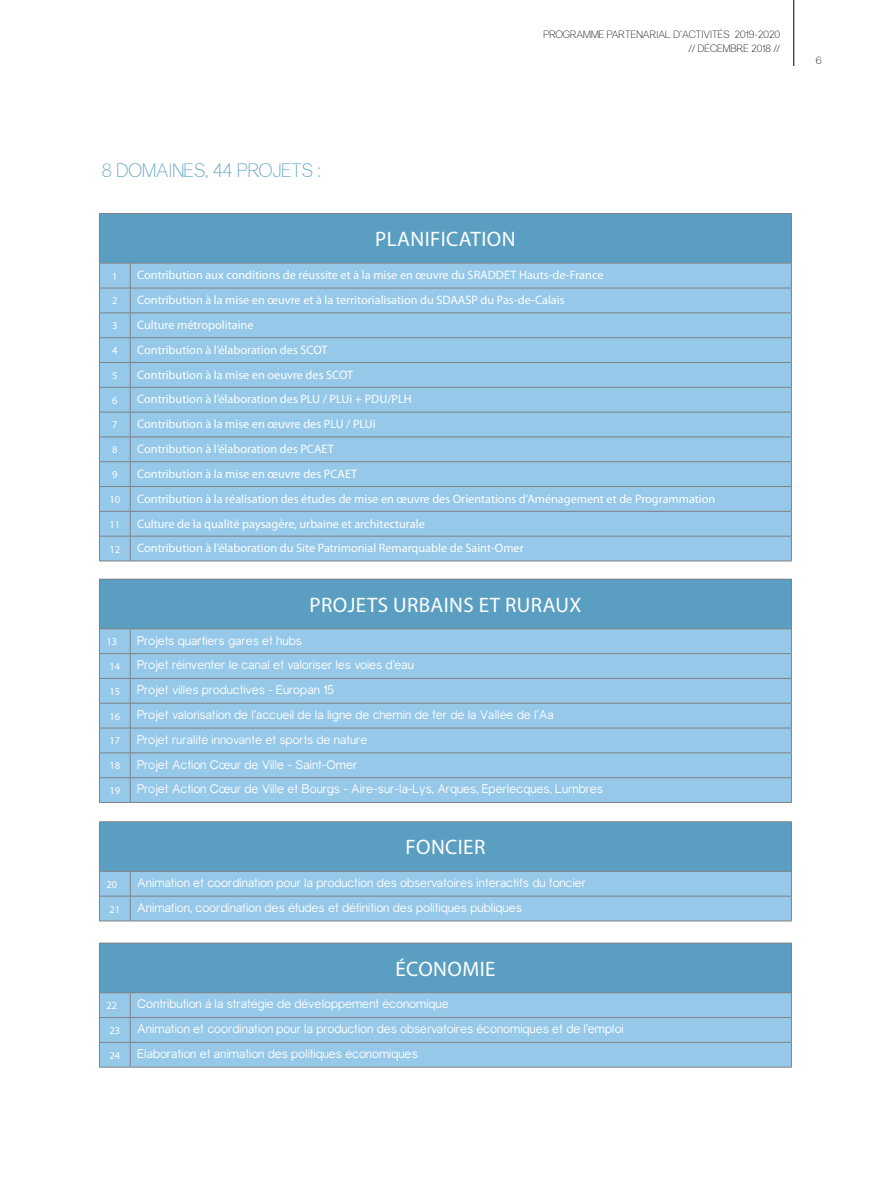
<style>
.page{position:relative;width:893px;height:1191px;background:#fff}
.page>*{position:absolute;margin:0;border:0;box-sizing:border-box;transform-origin:0 0}
.t1{font:21px "Myriad Pro";letter-spacing:.02em;color:#fff}
.t2{font:300 19.25px "Gravity";color:#5a9fc2}
.t3{font:12.25px "Gravity";color:#fff}
.t4{font:12.25px "Myriad Pro";color:#fff}
.t5{font:300 10.5px/14px "Gravity";color:#000;text-align:right}
.t6{font:10.5px "Myriad Pro";color:#fff}
</style>
<div class="page">
<hr style="left:793px;top:0;width:1px;height:66px;background:#000">
<div style="left:99px;top:214px;width:692px;height:49px;background:#5a9fc2"></div>
<div style="left:100px;top:264px;width:691px;height:296px;background:#95c8e9"></div>
<hr style="left:99px;top:213px;width:31px;height:1px;background:#808285">
<hr style="left:99px;top:214px;width:1px;height:49px;background:#808285">
<hr style="left:130px;top:213px;width:662px;height:1px;background:#808285">
<hr style="left:791px;top:214px;width:1px;height:49px;background:#808285">
<hr style="left:99px;top:263px;width:31px;height:1px;background:#808285">
<hr style="left:130px;top:263px;width:662px;height:1px;background:#808285">
<hr style="left:99px;top:288px;width:31px;height:1px;background:#808285">
<hr style="left:130px;top:288px;width:662px;height:1px;background:#808285">
<hr style="left:99px;top:312px;width:31px;height:1px;background:#808285">
<hr style="left:130px;top:312px;width:662px;height:1px;background:#808285">
<hr style="left:99px;top:337px;width:31px;height:1px;background:#808285">
<hr style="left:130px;top:337px;width:662px;height:1px;background:#808285">
<hr style="left:99px;top:362px;width:31px;height:1px;background:#808285">
<hr style="left:130px;top:362px;width:662px;height:1px;background:#808285">
<hr style="left:99px;top:387px;width:31px;height:1px;background:#808285">
<hr style="left:130px;top:387px;width:662px;height:1px;background:#808285">
<hr style="left:99px;top:412px;width:31px;height:1px;background:#808285">
<hr style="left:130px;top:412px;width:662px;height:1px;background:#808285">
<hr style="left:99px;top:436px;width:31px;height:1px;background:#808285">
<hr style="left:130px;top:436px;width:662px;height:1px;background:#808285">
<hr style="left:99px;top:461px;width:31px;height:1px;background:#808285">
<hr style="left:130px;top:461px;width:662px;height:1px;background:#808285">
<hr style="left:99px;top:486px;width:31px;height:1px;background:#808285">
<hr style="left:130px;top:486px;width:662px;height:1px;background:#808285">
<hr style="left:99px;top:511px;width:31px;height:1px;background:#808285">
<hr style="left:130px;top:511px;width:662px;height:1px;background:#808285">
<hr style="left:99px;top:536px;width:31px;height:1px;background:#808285">
<svg style="left:99px;top:263px;width:1px;height:297px"></svg>
<hr style="left:130px;top:536px;width:662px;height:1px;background:#808285">
<svg style="left:130px;top:263px;width:1px;height:297px"></svg>
<svg style="left:791px;top:263px;width:1px;height:297px"></svg>
<hr style="left:99px;top:560px;width:31px;height:1px;background:#808285">
<hr style="left:130px;top:560px;width:662px;height:1px;background:#808285">
<div style="left:99px;top:579px;width:692px;height:50px;background:#5a9fc2"></div>
<div style="left:100px;top:629px;width:691px;height:173px;background:#95c8e9"></div>
<hr style="left:99px;top:579px;width:31px;height:1px;background:#808285">
<hr style="left:99px;top:579px;width:1px;height:49px;background:#808285">
<hr style="left:130px;top:579px;width:662px;height:1px;background:#808285">
<hr style="left:791px;top:579px;width:1px;height:49px;background:#808285">
<hr style="left:99px;top:628px;width:31px;height:1px;background:#808285">
<hr style="left:130px;top:628px;width:662px;height:1px;background:#808285">
<hr style="left:99px;top:653px;width:31px;height:1px;background:#808285">
<hr style="left:130px;top:653px;width:662px;height:1px;background:#808285">
<hr style="left:99px;top:678px;width:31px;height:1px;background:#808285">
<hr style="left:130px;top:678px;width:662px;height:1px;background:#808285">
<hr style="left:99px;top:703px;width:31px;height:1px;background:#808285">
<hr style="left:130px;top:703px;width:662px;height:1px;background:#808285">
<hr style="left:99px;top:727px;width:31px;height:1px;background:#808285">
<hr style="left:130px;top:727px;width:662px;height:1px;background:#808285">
<hr style="left:99px;top:752px;width:31px;height:1px;background:#808285">
<hr style="left:130px;top:752px;width:662px;height:1px;background:#808285">
<hr style="left:99px;top:777px;width:31px;height:1px;background:#808285">
<svg style="left:99px;top:629px;width:1px;height:173px"></svg>
<hr style="left:130px;top:777px;width:662px;height:1px;background:#808285">
<svg style="left:130px;top:629px;width:1px;height:173px"></svg>
<svg style="left:791px;top:629px;width:1px;height:173px"></svg>
<hr style="left:99px;top:802px;width:31px;height:1px;background:#808285">
<hr style="left:130px;top:802px;width:662px;height:1px;background:#808285">
<div style="left:99px;top:821px;width:692px;height:50px;background:#5a9fc2"></div>
<hr style="left:99px;top:821px;width:31px;height:1px;background:#808285">
<hr style="left:99px;top:822px;width:1px;height:49px;background:#808285">
<hr style="left:130px;top:821px;width:662px;height:1px;background:#808285">
<hr style="left:791px;top:822px;width:1px;height:49px;background:#808285">
<div style="left:99px;top:871px;width:693px;height:49px;background:#95c8e9"></div>
<hr style="left:99px;top:920px;width:31px;height:1px;background:#808285">
<hr style="left:130px;top:920px;width:662px;height:1px;background:#808285">
<div style="left:99px;top:943px;width:692px;height:49px;background:#5a9fc2"></div>
<div style="left:100px;top:993px;width:691px;height:73px;background:#95c8e9"></div>
<hr style="left:99px;top:942px;width:31px;height:1px;background:#808285">
<hr style="left:99px;top:943px;width:1px;height:49px;background:#808285">
<hr style="left:130px;top:942px;width:662px;height:1px;background:#808285">
<hr style="left:791px;top:943px;width:1px;height:49px;background:#808285">
<hr style="left:99px;top:992px;width:31px;height:1px;background:#808285">
<hr style="left:130px;top:992px;width:662px;height:1px;background:#808285">
<hr style="left:99px;top:1017px;width:31px;height:1px;background:#808285">
<hr style="left:130px;top:1017px;width:662px;height:1px;background:#808285">
<hr style="left:99px;top:1042px;width:31px;height:1px;background:#808285">
<svg style="left:99px;top:993px;width:1px;height:73px"></svg>
<hr style="left:130px;top:1042px;width:662px;height:1px;background:#808285">
<svg style="left:130px;top:993px;width:1px;height:73px"></svg>
<svg style="left:791px;top:993px;width:1px;height:73px"></svg>
<hr style="left:99px;top:1066px;width:31px;height:1px;background:#808285">
<hr style="left:130px;top:1066px;width:662px;height:1px;background:#808285">
<p class="t5" style="left:544px;top:27px;width:238px">PROGRAMME PARTENARIAL D’ACTIVITÉS 2019-2020 // DÉCEMBRE 2018 //</p>
<p class="t5" style="left:816px;top:54px;width:7px">6</p>
<h2 class="t2" style="left:102px;top:160px;width:29px">8 DOM</h2>
<h2 class="t2" style="left:156px;top:160px;width:166px">AINES, 44 PROJETS :</h2>
<h1 class="t1" style="left:375px;top:226px;width:142px">PLANIFICATION</h1>
<p class="t6" style="left:112px;top:269px;width:7px">1</p>
<p class="t4" style="left:137px;top:268px;width:468px">Contribution aux conditions de réussite et à la mise en œuvre du SRADDET Hauts-de-France</p>
<p class="t6" style="left:112px;top:294px;width:7px">2</p>
<p class="t4" style="left:137px;top:292px;width:429px">Contribution à la mise en œuvre et à la territorialisation du SDAASP du Pas-de-Calais</p>
<p class="t6" style="left:112px;top:319px;width:7px">3</p>
<p class="t4" style="left:137px;top:317px;width:118px">Culture métropolitaine</p>
<p class="t6" style="left:112px;top:344px;width:7px">4</p>
<p class="t4" style="left:137px;top:342px;width:192px">Contribution à l’élaboration des SCOT</p>
<p class="t6" style="left:112px;top:369px;width:7px">5</p>
<p class="t4" style="left:137px;top:367px;width:218px">Contribution à la mise en oeuvre des SCOT</p>
<p class="t6" style="left:112px;top:393px;width:7px">6</p>
<p class="t4" style="left:137px;top:392px;width:276px">Contribution à l’élaboration des PLU / PLUi + PDU/PLH</p>
<p class="t6" style="left:112px;top:418px;width:7px">7</p>
<p class="t4" style="left:137px;top:416px;width:240px">Contribution à la mise en œuvre des PLU / PLUi</p>
<p class="t6" style="left:112px;top:443px;width:7px">8</p>
<p class="t4" style="left:137px;top:441px;width:198px">Contribution à l’élaboration des PCAET</p>
<p class="t6" style="left:112px;top:468px;width:7px">9</p>
<p class="t4" style="left:137px;top:466px;width:222px">Contribution à la mise en œuvre des PCAET</p>
<p class="t6" style="left:109px;top:493px;width:12px">10</p>
<p class="t4" style="left:137px;top:491px;width:580px">Contribution à la réalisation des études de mise en œuvre des Orientations d’Aménagement et de Programmation</p>
<p class="t6" style="left:109px;top:518px;width:12px">11</p>
<p class="t4" style="left:137px;top:516px;width:289px">Culture de la qualité paysagère, urbaine et architecturale</p>
<p class="t6" style="left:109px;top:542px;width:12px">12</p>
<p class="t4" style="left:137px;top:540px;width:388px">Contribution à l’élaboration du Site Patrimonial Remarquable de Saint-Omer</p>
<h1 class="t1" style="left:309px;top:592px;width:273px">PROJETS URBAINS ET RURAUX</h1>
<p class="t6" style="left:106px;top:635px;width:12px">13</p>
<p class="t3" style="left:137px;top:633px;width:166px">Projets quartiers gares et hubs</p>
<p class="t6" style="left:109px;top:660px;width:12px">14</p>
<p class="t3" style="left:137px;top:658px;width:278px">Projet réinventer le canal et valoriser les voies d’eau</p>
<p class="t6" style="left:109px;top:685px;width:12px">15</p>
<p class="t3" style="left:137px;top:683px;width:198px">Projet villes productives - Europan 15</p>
<p class="t6" style="left:109px;top:709px;width:12px">16</p>
<p class="t3" style="left:137px;top:707px;width:418px">Projet valorisation de l’accueil de la ligne de chemin de fer de la Vallée de l’Aa</p>
<p class="t6" style="left:109px;top:734px;width:12px">17</p>
<p class="t3" style="left:137px;top:732px;width:232px">Projet ruralité innovante et sports de nature</p>
<p class="t6" style="left:109px;top:759px;width:12px">18</p>
<p class="t3" style="left:137px;top:757px;width:221px">Projet Action Cœur de Ville - Saint-Omer</p>
<p class="t6" style="left:109px;top:784px;width:12px">19</p>
<p class="t3" style="left:137px;top:782px;width:467px">Projet Action Cœur de Ville et Bourgs - Aire-sur-la-Lys, Arques, Eperlecques, Lumbres</p>
<h1 class="t1" style="left:405px;top:834px;width:13px">foncier</h1>
<p class="t6" style="left:106px;top:877px;width:12px">20</p>
<p class="t3" style="left:137px;top:875px;width:450px">Animation et coordination pour la production des observatoires interactifs du foncier</p>
<p class="t6" style="left:109px;top:902px;width:12px">21</p>
<p class="t3" style="left:137px;top:900px;width:386px">Animation, coordination des études et définition des politiques publiques</p>
<h1 class="t1" style="left:395px;top:955px;width:26px">écono</h1>
<h1 class="t1" style="left:462px;top:955px;width:26px">mie</h1>
<p class="t6" style="left:106px;top:999px;width:12px">22</p>
<p class="t3" style="left:137px;top:997px;width:313px">Contribution à la stratégie de développement économique</p>
<p class="t6" style="left:109px;top:1023px;width:12px">23</p>
<p class="t3" style="left:137px;top:1022px;width:488px">Animation et coordination pour la production des observatoires économiques et de l’emploi</p>
<p class="t6" style="left:109px;top:1048px;width:12px">24</p>
<p class="t3" style="left:137px;top:1046px;width:282px">Elaboration et animation des politiques économiques</p>
</div>
